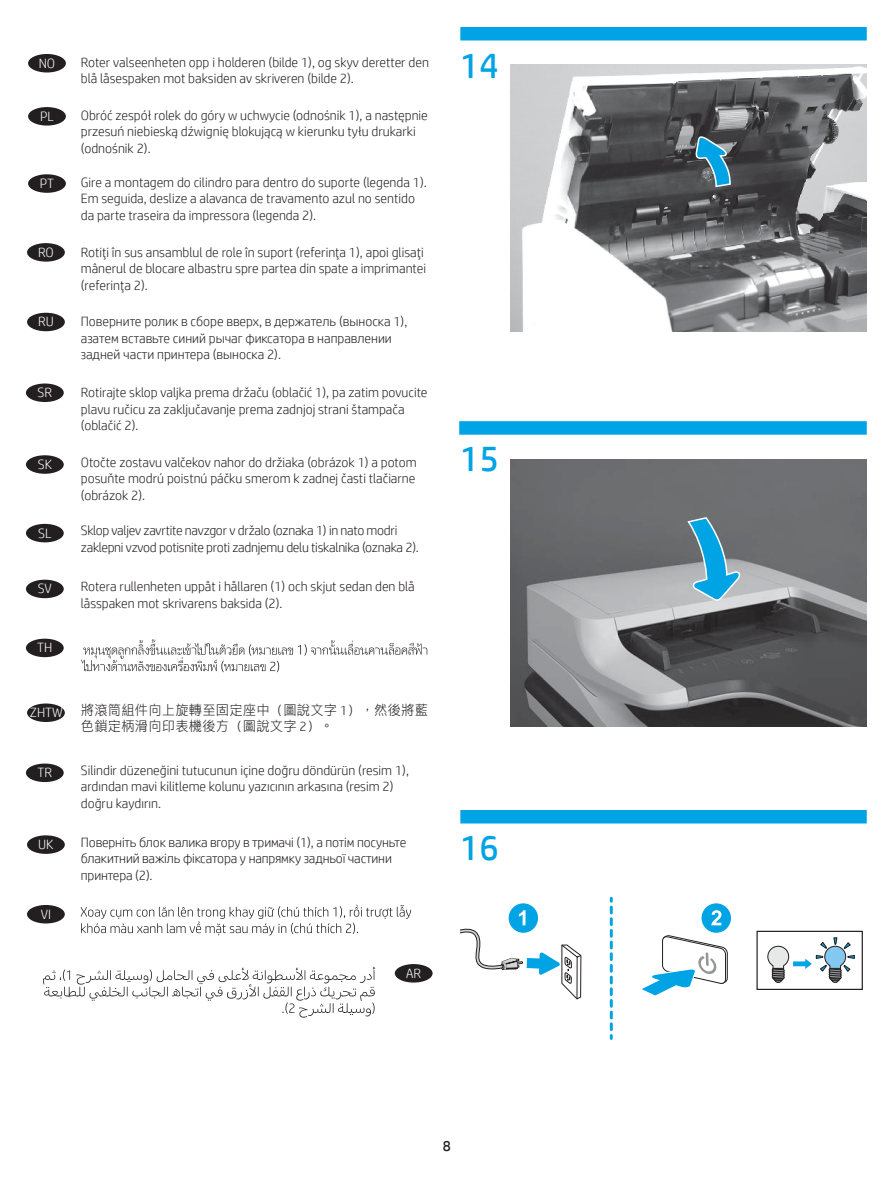
<style>
.page{position:relative;width:893px;height:1188px;background:#fff}
.page>*{position:absolute;margin:0;border:0;box-sizing:border-box;transform-origin:0 0}
.t1{font:36px "HP Simplified";color:#00a4e4}
.t2{font:15px "HP Simplified";color:#231f20}
.t3{font:300 13.5px/16.5px "HP Simplified";color:#231f20}
.t4{font:300 13.5px/16.5px "HP Simplified";letter-spacing:-.02em;color:#231f20}
.t5{font:300 13.5px/16.5px "HP Simplified Hant";color:#231f20}
.t6{font:300 13.5px "HP Simplified";color:#fff}
.s1{font-family:"HP Simplified"}
</style>
<div class="page">
<div style="left:756px;top:931px;width:107px;height:59px;border:1px solid #231f20"></div>
<svg style="left:767px;top:937px;width:88px;height:46px"></svg>
<svg style="left:642px;top:935px;width:86px;height:61px"></svg>
<svg style="left:610px;top:907px;width:3px;height:132px"></svg>
<div style="left:701px;top:903px;width:31px;height:30px;background:#00a4e4;border-radius:50%"></div>
<div style="left:700px;top:902px;width:32px;height:32px;border:1px solid #fff;border-radius:50%"></div>
<svg style="left:711px;top:910px;width:10px;height:15px"></svg>
<svg style="left:508px;top:903px;width:31px;height:30px"></svg>
<div style="left:507px;top:902px;width:32px;height:32px;border:1px solid #fff;border-radius:50%"></div>
<svg style="left:460px;top:910px;width:121px;height:90px"></svg>
<img style="left:510px;top:459px;width:357px;height:267px">
<svg style="left:686px;top:518px;width:55px;height:83px;background:#619eb7"></svg>
<img style="left:510px;top:65px;width:357px;height:267px">
<svg style="left:695px;top:135px;width:36px;height:53px;background:#48869f"></svg>
<div style="left:459px;top:421px;width:408px;height:14px;background:#00a4e4"></div>
<div style="left:460px;top:810px;width:407px;height:14px;background:#00a4e4"></div>
<div style="left:460px;top:27px;width:407px;height:13px;background:#00a4e4"></div>
<div style="left:28px;top:54px;width:38px;height:19px;background:#231f20;border-radius:50%"></div>
<div style="left:28px;top:107px;width:38px;height:19px;background:#231f20;border-radius:50%"></div>
<div style="left:28px;top:174px;width:38px;height:19px;background:#231f20;border-radius:50%"></div>
<div style="left:27px;top:243px;width:38px;height:19px;background:#231f20;border-radius:50%"></div>
<div style="left:27px;top:313px;width:38px;height:18px;background:#231f20;border-radius:50%"></div>
<div style="left:26px;top:384px;width:38px;height:18px;background:#231f20;border-radius:50%"></div>
<div style="left:26px;top:455px;width:38px;height:19px;background:#231f20;border-radius:50%"></div>
<div style="left:26px;top:524px;width:38px;height:18px;background:#231f20;border-radius:50%"></div>
<div style="left:26px;top:580px;width:38px;height:18px;background:#231f20;border-radius:50%"></div>
<div style="left:26px;top:639px;width:38px;height:18px;background:#231f20;border-radius:50%"></div>
<svg style="left:81px;top:639px;width:346px;height:33px"></svg>
<div style="left:27px;top:704px;width:38px;height:18px;background:#231f20;border-radius:50%"></div>
<div style="left:26px;top:764px;width:38px;height:18px;background:#231f20;border-radius:50%"></div>
<div style="left:27px;top:835px;width:38px;height:19px;background:#231f20;border-radius:50%"></div>
<div style="left:27px;top:905px;width:38px;height:18px;background:#231f20;border-radius:50%"></div>
<svg style="left:81px;top:905px;width:330px;height:30px"></svg>
<div style="left:395px;top:964px;width:38px;height:19px;background:#231f20;border-radius:50%"></div>
<svg style="left:43px;top:967px;width:332px;height:51px"></svg>
<p class="t6" style="left:39px;top:54px;width:18px">NO</p>
<p class="t3" style="left:81px;top:54px;width:350px">Roter valseenheten opp i holderen (bilde 1), og skyv deretter den blå låsespaken mot baksiden av skriveren (bilde 2).</p>
<p class="t6" style="left:40px;top:107px;width:15px">PL</p>
<p class="t3" style="left:81px;top:106px;width:348px">Obróć zespół rolek do góry w uchwycie (odnośnik 1), a następnie przesuń niebieską dźwignię blokującą w kierunku tyłu drukarki (odnośnik 2).</p>
<p class="t6" style="left:40px;top:175px;width:16px">PT</p>
<p class="t3" style="left:81px;top:173px;width:347px">Gire a montagem do cilindro para dentro do suporte (legenda 1).<br>Em seguida, deslize a alavanca de travamento azul no sentido da parte traseira da impressora (legenda 2).</p>
<p class="t6" style="left:38px;top:243px;width:17px">RO</p>
<p class="t3" style="left:81px;top:243px;width:347px">Rotiţi în sus ansamblul de role în suport (referinţa 1), apoi glisaţi mânerul de blocare albastru spre partea din spate a imprimantei (referinţa 2).</p>
<p class="t6" style="left:38px;top:313px;width:17px">RU</p>
<p class="t3" style="left:81px;top:313px;width:328px">Поверните ролик в сборе вверх, в держатель (выноска 1), азатем вставьте синий рычаг фиксатора в направлении задней части принтера (выноска 2).</p>
<p class="t6" style="left:38px;top:384px;width:16px">SR</p>
<p class="t3" style="left:81px;top:384px;width:348px">Rotirajte sklop valjka prema držaču (oblačić 1), pa zatim povucite plavu ručicu za zaključavanje prema zadnjoj strani štampača (oblačić 2).</p>
<p class="t6" style="left:38px;top:455px;width:16px">SK</p>
<p class="t3" style="left:81px;top:453px;width:337px;text-align:justify">Otočte zostavu valčekov nahor do držiaka (obrázok 1) a potom posuňte modrú poistnú páčku smerom k zadnej časti tlačiarne (obrázok 2).</p>
<p class="t6" style="left:38px;top:524px;width:15px">SL</p>
<p class="t4" style="left:81px;top:522px;width:339px">Sklop valjev zavrtite navzgor v držalo (oznaka 1) in nato modri zaklepni vzvod potisnite proti zadnjemu delu tiskalnika (oznaka 2).</p>
<p class="t6" style="left:38px;top:580px;width:16px">SV</p>
<p class="t3" style="left:81px;top:578px;width:335px">Rotera rullenheten uppåt i hållaren (1) och skjut sedan den blå låsspaken mot skrivarens baksida (2).</p>
<p class="t6" style="left:37px;top:639px;width:17px">TH</p>
<p class="t6" style="left:30px;top:704px;width:35px">ZHTW</p>
<p class="t5" style="left:81px;top:701px;width:349px">將滾筒組件向上旋轉至固定座中（圖說文字 <span class="s1">1</span>），然後將藍色鎖定柄滑向印表機後方（圖說文字 <span class="s1">2</span>）。</p>
<p class="t6" style="left:38px;top:764px;width:16px">TR</p>
<p class="t3" style="left:81px;top:762px;width:330px">Silindir düzeneğini tutucunun içine doğru döndürün (resim 1), ardından mavi kilitleme kolunu yazıcının arkasına (resim 2) doğru kaydırın.</p>
<p class="t6" style="left:38px;top:836px;width:17px">UK</p>
<p class="t3" style="left:81px;top:833px;width:327px">Поверніть блок валика вгору в тримачі (1), а потім посуньте блакитний важіль фіксатора у напрямку задньої частини принтера (2).</p>
<p class="t6" style="left:41px;top:905px;width:12px">VI</p>
<p class="t6" style="left:406px;top:964px;width:16px">AR</p>
<h1 class="t1" style="left:460px;top:42px;width:40px">14</h1>
<h1 class="t1" style="left:460px;top:435px;width:40px">15</h1>
<h1 class="t1" style="left:460px;top:824px;width:40px">16</h1>
<p class="t2" style="left:443px;top:1136px;width:10px">8</p>
</div>
